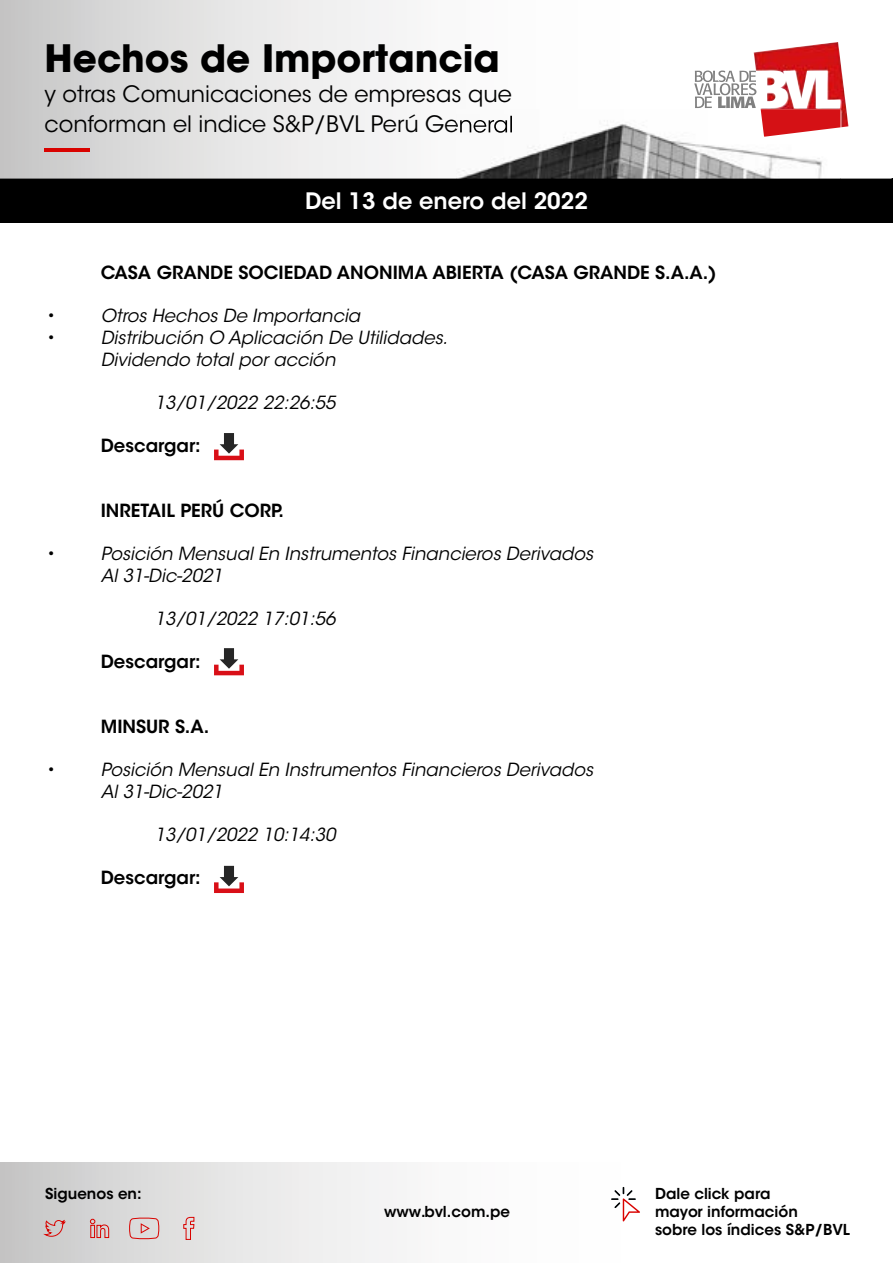
<style>
.page{position:relative;width:893px;height:1263px;background:#fff}
.page>*{position:absolute;margin:0;border:0;box-sizing:border-box;transform-origin:0 0}
.t1{font:700 37.5px "ITC Avant Garde Std";color:#000}
.t2{font:22.5px/30px "ITC Avant Garde Std";color:#000}
.t3{font:600 22.5px "ITC Avant Garde Std";color:#fff}
.t4{font:italic 18px/21.6px "ITC Avant Garde Std";color:#000}
.t5{font:600 18px "ITC Avant Garde Std";color:#000}
.t6{font:18px "ITC Avant Garde Std";color:#000}
.t7{font:600 15px/18px "ITC Avant Garde Std";color:#000}
</style>
<div class="page">
<div style="left:0;top:179px;width:893px;height:44px;background:#000"></div>
<svg style="left:0;top:0;width:892px;height:179px"></svg>
<img style="left:754px;top:42px;width:94px;height:85px">
<svg style="left:694px;top:71px;width:62px;height:37px"></svg>
<img style="left:456px;top:109px;width:384px;height:70px">
<img style="left:456px;top:115px;width:56px;height:20px">
<img style="left:456px;top:116px;width:56px;height:17px">
<img style="left:761px;top:109px;width:79px;height:28px">
<hr style="left:45px;top:148px;width:45px;height:3px;background:#d90300">
<svg style="left:1px;top:1162px;width:623px;height:101px"></svg>
<svg style="left:44px;top:1216px;width:151px;height:24px;background:#d7c1c0"></svg>
<svg style="left:611px;top:1187px;width:29px;height:34px"></svg>
<svg style="left:214px;top:433px;width:30px;height:27px"></svg>
<svg style="left:214px;top:648px;width:30px;height:27px"></svg>
<svg style="left:214px;top:866px;width:30px;height:27px"></svg>
<h1 class="t1" style="left:45px;top:34px;width:457px">Hechos de Importancia</h1>
<p class="t2" style="left:45px;top:80px;width:470px">y otras Comunicaciones de empresas que conforman el indice S&amp;P/BVL Perú General</p>
<p class="t3" style="left:305px;top:187px;width:284px">Del 13 de enero del 2022</p>
<p class="t5" style="left:101px;top:261px;width:617px">CASA GRANDE SOCIEDAD ANONIMA ABIERTA (CASA GRANDE S.A.A.)</p>
<p class="t6" style="left:47px;top:305px;width:10px">•</p>
<p class="t4" style="left:101px;top:305px;width:261px">Otros Hechos De Importancia</p>
<p class="t6" style="left:47px;top:326px;width:10px">•</p>
<p class="t4" style="left:101px;top:327px;width:348px">Distribución O Aplicación De Utilidades.<br>Dividendo total por acción</p>
<p class="t4" style="left:155px;top:392px;width:182px">13/01/2022 22:26:55</p>
<p class="t5" style="left:101px;top:434px;width:102px">Descargar:</p>
<p class="t5" style="left:101px;top:499px;width:185px">INRETAIL PERÚ CORP.</p>
<p class="t6" style="left:47px;top:542px;width:10px">•</p>
<p class="t4" style="left:101px;top:543px;width:494px">Posición Mensual En Instrumentos Financieros Derivados<br>Al 31-Dic-2021</p>
<p class="t4" style="left:155px;top:608px;width:182px">13/01/2022 17:01:56</p>
<p class="t5" style="left:101px;top:650px;width:102px">Descargar:</p>
<p class="t5" style="left:101px;top:715px;width:110px">MINSUR S.A.</p>
<p class="t6" style="left:47px;top:758px;width:10px">•</p>
<p class="t4" style="left:101px;top:759px;width:494px">Posición Mensual En Instrumentos Financieros Derivados<br>Al 31-Dic-2021</p>
<p class="t4" style="left:155px;top:824px;width:182px">13/01/2022 10:14:30</p>
<p class="t5" style="left:101px;top:866px;width:102px">Descargar:</p>
<p class="t7" style="left:45px;top:1185px;width:98px">Siguenos en:</p>
<p class="t7" style="left:655px;top:1185px;width:196px">Dale click para<br>mayor información<br>sobre los índices S&amp;P/BVL</p>
<p class="t7" style="left:384px;top:1203px;width:127px">www.bvl.com.pe</p>
</div>
